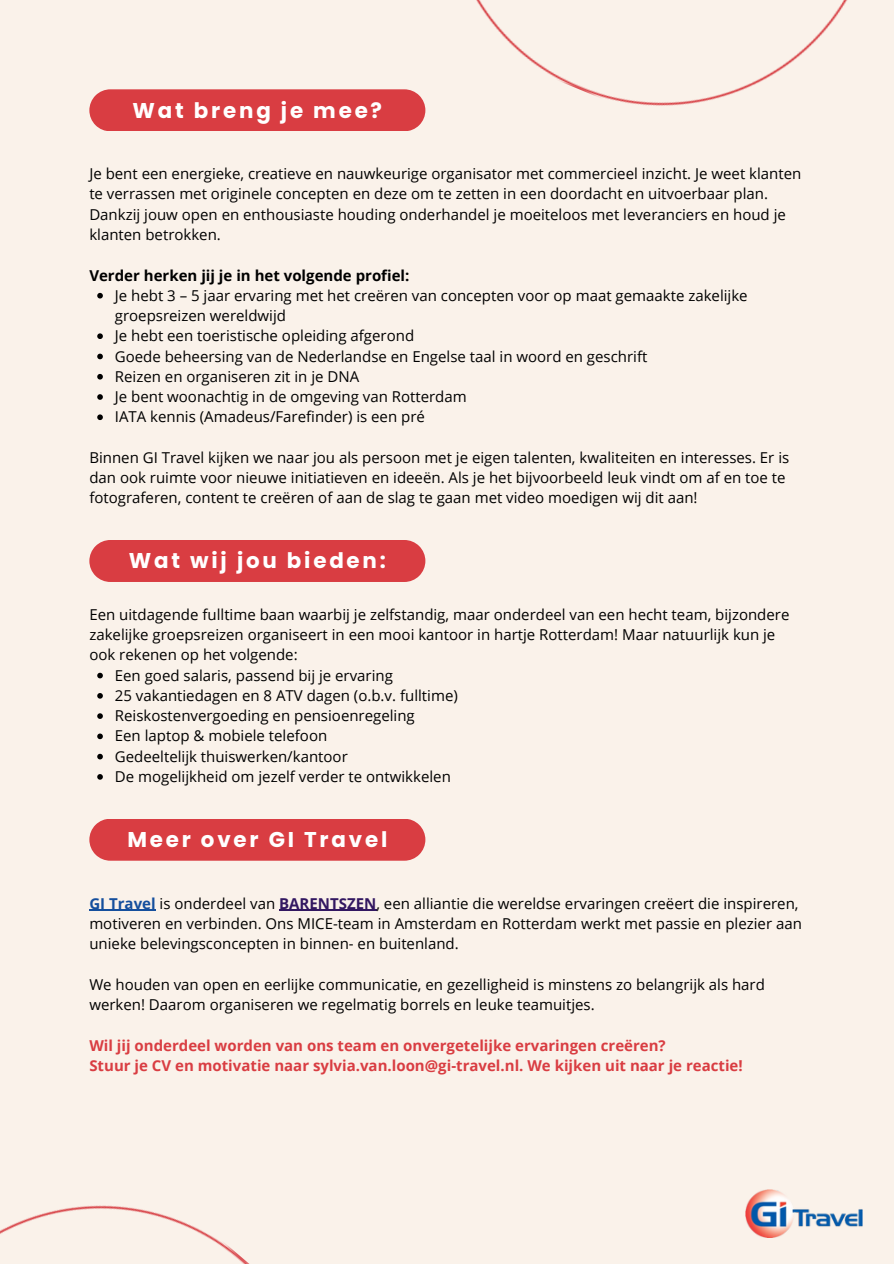
<style>
.page{position:relative;width:894px;height:1264px;background:#fff}
.page>*{position:absolute;margin:0;border:0;box-sizing:border-box;transform-origin:0 0}
.t1{font:700 21.3px "Poppins";letter-spacing:.13em;color:#fff}
.t2{font:15px/20.2px "Open Sans";color:#000}
.t3{font:700 15px "Open Sans";color:#d93d42}
.t4{font:700 15px "Open Sans";color:#000}
.s1{font-weight:700;color:#154f9d}
.s2{font-weight:700;color:#321761}
</style>
<div class="page">
<div style="left:0;top:0;width:893px;height:1263px;background:#faf2ea"></div>
<svg style="left:97px;top:293px;width:6px;height:5px"></svg>
<svg style="left:97px;top:333px;width:6px;height:6px"></svg>
<svg style="left:97px;top:353px;width:6px;height:6px"></svg>
<svg style="left:97px;top:374px;width:6px;height:5px"></svg>
<svg style="left:97px;top:394px;width:6px;height:6px"></svg>
<svg style="left:97px;top:414px;width:6px;height:6px"></svg>
<div style="left:89px;top:89px;width:322px;height:42px;background:#d93d42"></div>
<svg style="left:97px;top:672px;width:6px;height:6px"></svg>
<svg style="left:97px;top:693px;width:6px;height:5px"></svg>
<svg style="left:97px;top:713px;width:6px;height:6px"></svg>
<svg style="left:97px;top:733px;width:6px;height:6px"></svg>
<svg style="left:97px;top:753px;width:6px;height:6px"></svg>
<svg style="left:97px;top:774px;width:6px;height:5px"></svg>
<div style="left:89px;top:540px;width:336px;height:42px;background:#d93d42"></div>
<hr style="left:89px;top:909px;width:67px;height:2px;background:#154f9d">
<hr style="left:279px;top:909px;width:97px;height:2px;background:#321761">
<div style="left:89px;top:819px;width:336px;height:41px;background:#d93d42"></div>
<img style="left:745px;top:1189px;width:117px;height:48px">
<img style="left:0;top:1205px;width:248px;height:58px">
<img style="left:411px;top:0;width:437px;height:131px">
<p class="t1" style="left:132px;top:95px;width:251px">Wat breng je mee?</p>
<p class="t2" style="left:89px;top:163px;width:713px">Je bent een energieke, creatieve en nauwkeurige organisator met commercieel inzicht. Je weet klanten te verrassen met originele concepten en deze om te zetten in een doordacht en uitvoerbaar plan.<br>Dankzij jouw open en enthousiaste houding onderhandel je moeiteloos met leveranciers en houd je klanten betrokken.</p>
<h1 class="t4" style="left:89px;top:264px;width:321px">Verder herken jij je in het volgende profiel:</h1>
<p class="t2" style="left:115px;top:285px;width:634px">Je hebt 3 – 5 jaar ervaring met het creëren van concepten voor op maat gemaakte zakelijke groepsreizen wereldwijd</p>
<h2 class="t2" style="left:115px;top:325px;width:301px">Je hebt een toeristische opleiding afgerond</h2>
<p class="t2" style="left:115px;top:345px;width:534px">Goede beheersing van de Nederlandse en Engelse taal in woord en geschrift</p>
<p class="t2" style="left:115px;top:366px;width:246px">Reizen en organiseren zit in je DNA</p>
<p class="t2" style="left:115px;top:386px;width:353px">Je bent woonachtig in de omgeving van Rotterdam</p>
<p class="t2" style="left:115px;top:406px;width:311px">IATA kennis (Amadeus/Farefinder) is een pré</p>
<p class="t2" style="left:89px;top:447px;width:701px">Binnen GI Travel kijken we naar jou als persoon met je eigen talenten, kwaliteiten en interesses. Er is dan ook ruimte voor nieuwe initiatieven en ideeën. Als je het bijvoorbeeld leuk vindt om af en toe te fotograferen, content te creëren of aan de slag te gaan met video moedigen wij dit aan!</p>
<p class="t1" style="left:129px;top:546px;width:258px">Wat wij jou bieden:</p>
<p class="t2" style="left:89px;top:604px;width:701px">Een uitdagende fulltime baan waarbij je zelfstandig, maar onderdeel van een hecht team, bijzondere zakelijke groepsreizen organiseert in een mooi kantoor in hartje Rotterdam! Maar natuurlijk kun je ook rekenen op het volgende:</p>
<h1 class="t2" style="left:115px;top:664px;width:279px">Een goed salaris, passend bij je ervaring</h1>
<p class="t2" style="left:115px;top:685px;width:344px">25 vakantiedagen en 8 ATV dagen (o.b.v. fulltime)</p>
<p class="t2" style="left:115px;top:705px;width:301px">Reiskostenvergoeding en pensioenregeling</p>
<p class="t2" style="left:115px;top:725px;width:214px">Een laptop &amp; mobiele telefoon</p>
<p class="t2" style="left:115px;top:745px;width:234px">Gedeeltelijk thuiswerken/kantoor</p>
<p class="t2" style="left:115px;top:766px;width:337px">De mogelijkheid om jezelf verder te ontwikkelen</p>
<h2 class="t1" style="left:127px;top:824px;width:261px">Meer over GI Travel</h2>
<p class="t2" style="left:89px;top:892px;width:713px"><span class="s1">GI Travel</span> is onderdeel van <span class="s2">BARENTSZEN</span>, een alliantie die wereldse ervaringen creëert die inspireren, motiveren en verbinden. Ons MICE-team in Amsterdam en Rotterdam werkt met passie en plezier aan unieke belevingsconcepten in binnen- en buitenland.</p>
<h1 class="t2" style="left:89px;top:973px;width:677px">We houden van open en eerlijke communicatie, en gezelligheid is minstens zo belangrijk als hard werken! Daarom organiseren we regelmatig borrels en leuke teamuitjes.</h1>
<p class="t3" style="left:89px;top:1034px;width:577px">Wil jij onderdeel worden van ons team en onvergetelijke ervaringen creëren?</p>
<p class="t3" style="left:89px;top:1054px;width:654px">Stuur je CV en motivatie naar sylvia.van.loon@gi-travel.nl. We kijken uit naar je reactie!</p>
</div>
